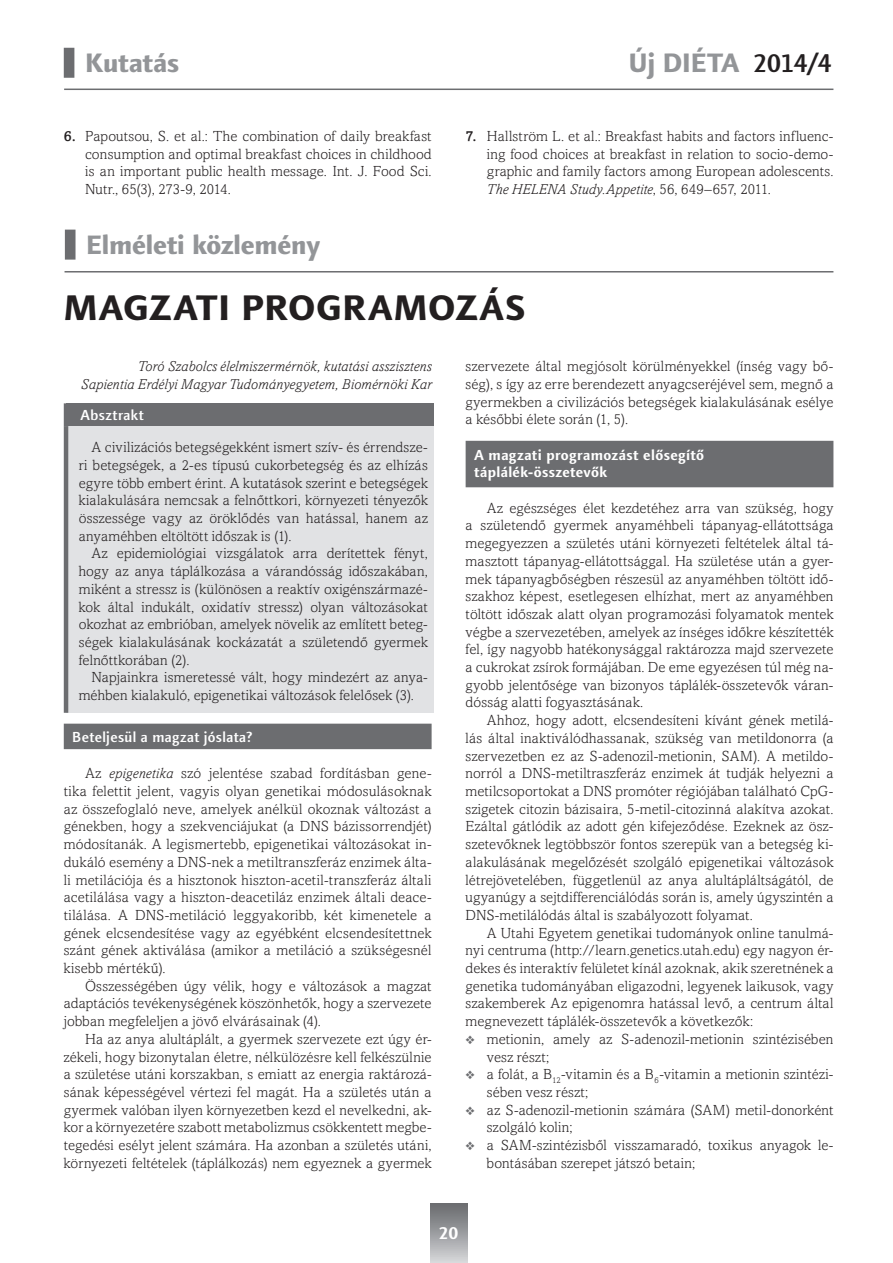
<style>
.page{position:relative;width:893px;height:1263px;background:#fff}
.page>*{position:absolute;margin:0;border:0;box-sizing:border-box;transform-origin:0 0}
.t1{font:800 36px "Finnegan";letter-spacing:.02em;color:#231f20}
.t2{font:800 27px "Finnegan";letter-spacing:-.005em;color:#939598}
.t3{font:700 18px "Finnegan";color:#fff}
.t4{font:300 14.7px/17.7px "Amasis";letter-spacing:.01em;color:#231f20;text-align:justify}
.t5{font:italic 300 14.7px/17.7px "Amasis";letter-spacing:.01em;color:#231f20;text-align:right}
.t6{font:700 14.7px/17.7px "Finnegan";letter-spacing:.025em;color:#fff}
.t7{font:500 14.7px "Finnegan";letter-spacing:.025em;color:#fff}
.s1{font-weight:500;color:#231f20}
.s2{font-weight:500}
.s3{font-style:italic}
.s4{color:#6c6d70}
</style>
<div class="page">
<div style="left:430px;top:1203px;width:37px;height:60px;background:linear-gradient(to bottom,#65676b,#d4d5d7)"></div>
<hr style="left:64px;top:89px;width:769px;height:1px;background:#6c6d70">
<div style="left:64px;top:48px;width:10px;height:30px;background:#6c6d70"></div>
<div style="left:466px;top:441px;width:367px;height:46px;background:#6c6d70"></div>
<div style="left:64px;top:724px;width:368px;height:25px;background:#6c6d70"></div>
<div style="left:66px;top:403px;width:368px;height:23px;background:#6c6d70"></div>
<div style="left:66px;top:426px;width:368px;height:287px;background:#e1e2e4"></div>
<hr style="left:64px;top:403px;width:4px;height:23px;background:#6c6d70">
<hr style="left:64px;top:426px;width:4px;height:287px;background:#6c6d70">
<div style="left:65px;top:230px;width:11px;height:30px;background:#6c6d70"></div>
<hr style="left:65px;top:271px;width:768px;height:1px;background:#6c6d70">
<h2 class="t2" style="left:85px;top:47px;width:96px">Kutatás</h2>
<h2 class="t2" style="left:629px;top:47px;width:205px">Új DIÉTA <span class="s1">2014/4</span></h2>
<p class="t4" style="left:85px;top:127px;width:348px;text-indent:-21px"><span class="s2">6.</span> Papoutsou, S. et al.: The combination of daily breakfast consumption and optimal breakfast choices in childhood is an important public health message. Int. J. Food Sci.<br>Nutr., 65(3), 273-9, 2014.</p>
<p class="t4" style="left:487px;top:127px;width:348px;text-indent:-21px"><span class="s2">7.</span> Hallström L. et al.: Breakfast habits and factors influenc&shy;ing food choices at breakfast in relation to socio-demo&shy;graphic and family factors among European adolescents.<br><span class="s3">The HELENA Study.Appetite</span>, 56, 649–657, 2011.</p>
<h2 class="t2" style="left:86px;top:229px;width:235px">Elméleti közlemény</h2>
<h1 class="t1" style="left:64px;top:286px;width:463px">MAGZATI PROGRAMOZÁS</h1>
<p class="t5" style="left:81px;top:357px;width:352px">Toró Szabolcs élelmiszermérnök, kutatási asszisztens<br>Sapientia Erdélyi Magyar Tudományegyetem, Biomérnöki Kar</p>
<p class="t7" style="left:81px;top:406px;width:65px">Absztrakt</p>
<p class="t4" style="left:79px;top:438px;width:351px;text-indent:13px">A civilizációs betegségekként ismert szív- és érrendsze&shy;ri betegségek, a 2-es típusú cukorbetegség és az elhízás egyre több embert érint. A kutatások szerint e betegségek kialakulására nemcsak a felnőttkori, környezeti tényezők összessége vagy az öröklődés van hatással, hanem az anyaméhben eltöltött időszak is (1).</p>
<p class="t4" style="left:79px;top:544px;width:351px;text-indent:13px">Az epidemiológiai vizsgálatok arra derítettek fényt, hogy az anya táplálkozása a várandósság időszakában, miként a stressz is (különösen a reaktív oxigénszármazé&shy;kok által indukált, oxidatív stressz) olyan változásokat okozhat az embrióban, amelyek növelik az említett beteg&shy;ségek kialakulásának kockázatát a születendő gyermek felnőttkorában (2).</p>
<p class="t4" style="left:79px;top:668px;width:351px;text-indent:13px">Napjainkra ismeretessé vált, hogy mindezért az anya&shy;méhben kialakuló, epigenetikai változások felelősek (3).</p>
<p class="t7" style="left:72px;top:728px;width:181px">Beteljesül a magzat jóslata?</p>
<p class="t4" style="left:64px;top:764px;width:369px;text-indent:21px">Az <span class="s3">epigenetika</span> szó jelentése szabad fordításban gene&shy;tika felettit jelent, vagyis olyan genetikai módosulásoknak az összefoglaló neve, amelyek anélkül okoznak változást a génekben, hogy a szekvenciájukat (a DNS bázissorrendjét) módosítanák. A legismertebb, epigenetikai változásokat in&shy;dukáló esemény a DNS-nek a metiltranszferáz enzimek álta&shy;li metilációja és a hisztonok hiszton-acetil-transzferáz általi acetilálása vagy a hiszton-deacetiláz enzimek általi deace&shy;tilálása. A DNS-metiláció leggyakoribb, két kimenetele a gének elcsendesítése vagy az egyébként elcsendesítettnek szánt gének aktiválása (amikor a metiláció a szükségesnél kisebb mértékű).</p>
<p class="t4" style="left:64px;top:977px;width:369px;text-indent:21px">Összességében úgy vélik, hogy e változások a magzat adaptációs tevékenységének köszönhetők, hogy a szervezete jobban megfeleljen a jövő elvárásainak (4).</p>
<p class="t4" style="left:64px;top:1030px;width:369px;text-indent:21px">Ha az anya alultáplált, a gyermek szervezete ezt úgy ér&shy;zékeli, hogy bizonytalan életre, nélkülözésre kell felkészülnie a születése utáni korszakban, s emiatt az energia raktározá&shy;sának képességével vértezi fel magát. Ha a születés után a gyermek valóban ilyen környezetben kezd el nevelkedni, ak&shy;kor a környezetére szabott metabolizmus csökkentett megbe&shy;tegedési esélyt jelent számára. Ha azonban a születés utáni, környezeti feltételek (táplálkozás) nem egyeznek a gyermek</p>
<p class="t4" style="left:466px;top:357px;width:369px">szervezete által megjósolt körülményekkel (ínség vagy bő&shy;ség), s így az erre berendezett anyagcseréjével sem, megnő a gyermekben a civilizációs betegségek kialakulásának esélye a későbbi élete során (1, 5).</p>
<p class="t6" style="left:474px;top:446px;width:232px">A magzati programozást elősegítő táplálék-összetevők</p>
<p class="t4" style="left:466px;top:499px;width:369px;text-indent:21px">Az egészséges élet kezdetéhez arra van szükség, hogy a születendő gyermek anyaméhbeli tápanyag-ellátottsága megegyezzen a születés utáni környezeti feltételek által tá&shy;masztott tápanyag-ellátottsággal. Ha születése után a gyer&shy;mek tápanyagbőségben részesül az anyaméhben töltött idő&shy;szakhoz képest, esetlegesen elhízhat, mert az anyaméhben töltött időszak alatt olyan programozási folyamatok mentek végbe a szervezetében, amelyek az ínséges időkre készítették fel, így nagyobb hatékonysággal raktározza majd szervezete a cukrokat zsírok formájában. De eme egyezésen túl még na&shy;gyobb jelentősége van bizonyos táplálék-összetevők váran&shy;dósság alatti fogyasztásának.</p>
<p class="t4" style="left:466px;top:711px;width:369px;text-indent:21px">Ahhoz, hogy adott, elcsendesíteni kívánt gének metilá&shy;lás által inaktiválódhassanak, szükség van metildonorra (a szervezetben ez az S-adenozil-metionin, SAM). A metildo&shy;norról a DNS-metiltraszferáz enzimek át tudják helyezni a metilcsoportokat a DNS promóter régiójában található CpG&shy;szigetek citozin bázisaira, 5-metil-citozinná alakítva azokat.<br>Ezáltal gátlódik az adott gén kifejeződése. Ezeknek az ös - szetevőknek legtöbbször fontos szerepük van a betegség ki&shy;alakulásának megelőzését szolgáló epigenetikai változások létrejövetelében, függetlenül az anya alultápláltságától, de ugyanúgy a sejtdifferenciálódás során is, amely úgyszintén a DNS-metilálódás által is szabályozott folyamat.</p>
<p class="t4" style="left:466px;top:924px;width:369px;text-indent:21px">A Utahi Egyetem genetikai tudományok online tanulmá&shy;nyi centruma (http://learn.genetics.utah.edu) egy nagyon ér&shy;dekes és interaktív felületet kínál azoknak, akik szeretnének a genetika tudományában eligazodni, legyenek laikusok, vagy szakemberek Az epigenomra hatással levő, a centrum által megnevezett táplálék-összetevők a következők:</p>
<p class="t4" style="left:487px;top:1030px;width:348px;text-indent:-21px"><span class="s4">❖</span> metionin, amely az S-adenozil-metionin szintézisében vesz részt;</p>
<p class="t4" style="left:487px;top:1065px;width:348px;text-indent:-21px"><span class="s4">❖</span> a folát, a B<sub>12</sub>-vitamin és a B<sub>6</sub>-vitamin a metionin szintézi&shy;sében vesz részt;</p>
<p class="t4" style="left:487px;top:1101px;width:348px;text-indent:-21px"><span class="s4">❖</span> az S-adenozil-metionin számára (SAM) metil-donorként szolgáló kolin;</p>
<p class="t4" style="left:487px;top:1136px;width:348px;text-indent:-21px"><span class="s4">❖</span> a SAM-szintézisből visszamaradó, toxikus anyagok le&shy;bontásában szerepet játszó betain;</p>
<p class="t3" style="left:439px;top:1222px;width:21px">20</p>
</div>
